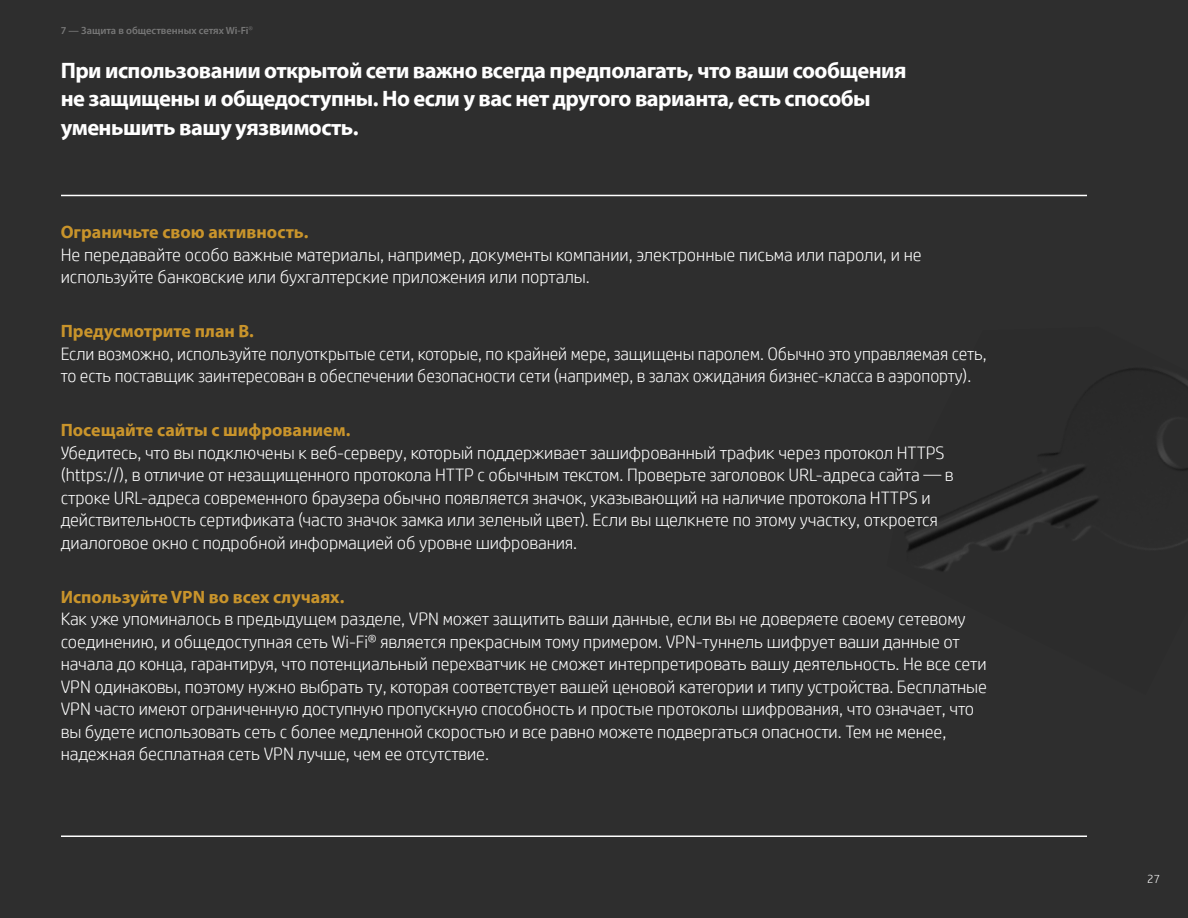
<style>
.page{position:relative;width:1188px;height:918px;background:#2e2e2e}
.page>*{position:absolute;margin:0;border:0;box-sizing:border-box;transform-origin:0 0}
.t1{font:700 22.5px/28.5px "Myriad Pro";letter-spacing:-.025em;color:#fff}
.t2{font:300 18px/22.5px "HP Simplified";letter-spacing:-.005em;color:#fff}
.t3{font:700 18px "Myriad Pro";color:#c9942b}
.t4{font:300 12px "HP Simplified";color:#fff}
.t5{font:600 10.5px "Myriad Pro";color:#777}
.s1{font-family:"HP Simplified";font-weight:300;font-size:9px}
</style>
<div class="page">
<img style="left:907px;top:368px;width:281px;height:203px">
<hr style="left:61px;top:195px;width:1026px;height:1px;background:#fff">
<hr style="left:61px;top:836px;width:1026px;height:1px;background:#fff">
<p class="t5" style="left:61px;top:24px;width:194px">7 — Защита в общественных сетях Wi-Fi<span class="s1">®</span></p>
<p class="t1" style="left:61px;top:55px;width:847px">При использовании открытой сети важно всегда предполагать, что ваши сообщения не защищены и общедоступны. Но если у вас нет другого варианта, есть способы уменьшить вашу уязвимость.</p>
<p class="t3" style="left:61px;top:220px;width:249px">Ограничьте свою активность.</p>
<p class="t2" style="left:61px;top:243px;width:862px">Не передавайте особо важные материалы, например, документы компании, электронные письма или пароли, и не используйте банковские или бухгалтерские приложения или порталы.</p>
<p class="t3" style="left:61px;top:319px;width:195px">Предусмотрите план B.</p>
<p class="t2" style="left:61px;top:342px;width:927px">Если возможно, используйте полуоткрытые сети, которые, по крайней мере, защищены паролем. Обычно это управляемая сеть, то есть поставщик заинтересован в обеспечении безопасности сети (например, в залах ожидания бизнес-класса в аэропорту).</p>
<p class="t3" style="left:61px;top:418px;width:291px">Посещайте сайты с шифрованием.</p>
<p class="t2" style="left:61px;top:441px;width:894px">Убедитесь, что вы подключены к веб-серверу, который поддерживает зашифрованный трафик через протокол HTTPS (https://), в отличие от незащищенного протокола HTTP с обычным текстом. Проверьте заголовок URL-адреса сайта — в строке URL-адреса современного браузера обычно появляется значок, указывающий на наличие протокола HTTPS и действительность сертификата (часто значок замка или зеленый цвет). Если вы щелкнете по этому участку, откроется диалоговое окно с подробной информацией об уровне шифрования.</p>
<p class="t3" style="left:61px;top:585px;width:285px">Используйте VPN во всех случаях.</p>
<p class="t2" style="left:61px;top:607px;width:928px">Как уже упоминалось в предыдущем разделе, VPN может защитить ваши данные, если вы не доверяете своему сетевому соединению, и общедоступная сеть Wi-Fi® является прекрасным тому примером. VPN-туннель шифрует ваши данные от начала до конца, гарантируя, что потенциальный перехватчик не сможет интерпретировать вашу деятельность. Не все сети VPN одинаковы, поэтому нужно выбрать ту, которая соответствует вашей ценовой категории и типу устройства. Бесплатные VPN часто имеют ограниченную доступную пропускную способность и простые протоколы шифрования, что означает, что вы будете использовать сеть с более медленной скоростью и все равно можете подвергаться опасности. Тем не менее, надежная бесплатная сеть VPN лучше, чем ее отсутствие.</p>
<p class="t4" style="left:1147px;top:871px;width:15px">27</p>
</div>
